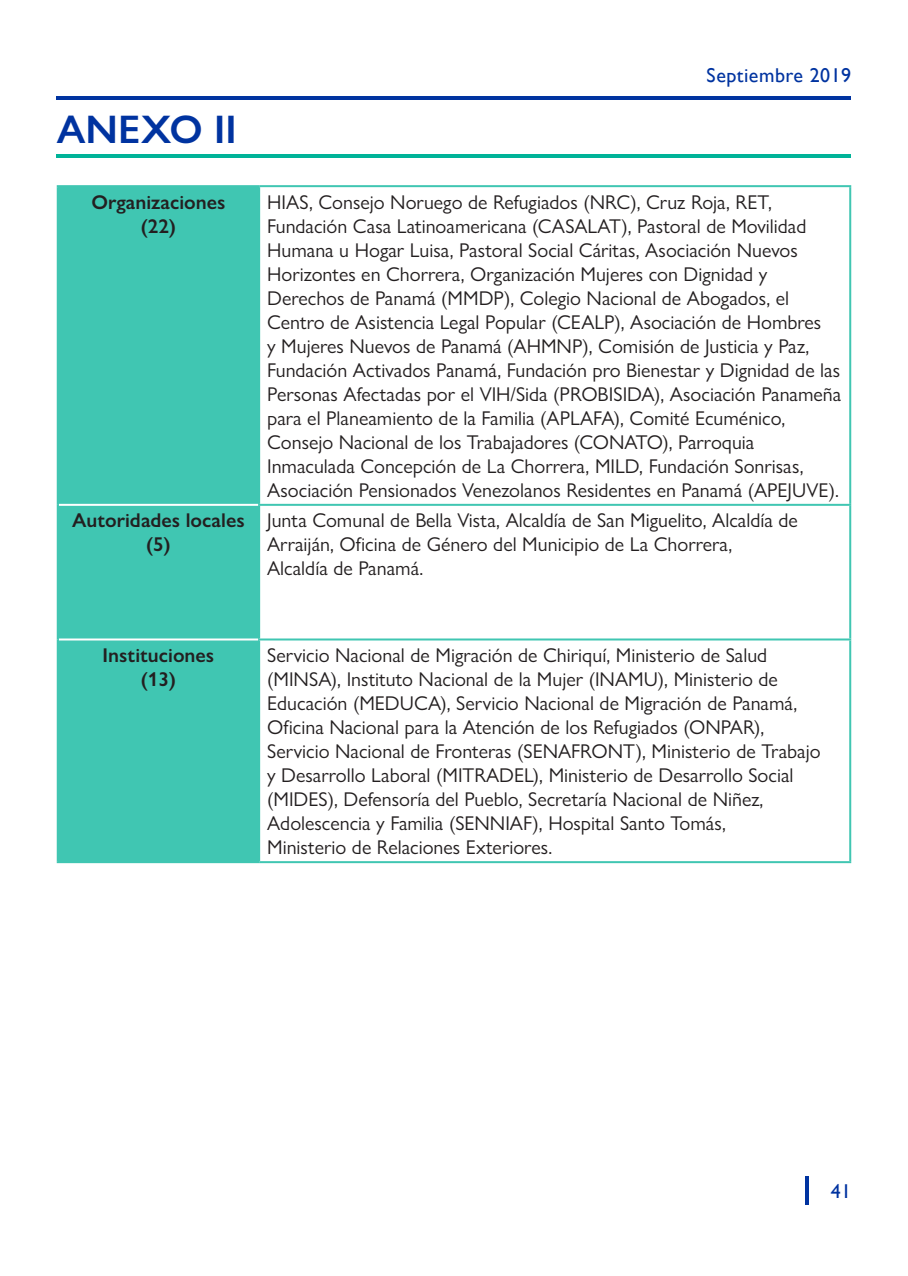
<style>
.page{position:relative;width:908px;height:1276px;background:#fff}
.page>*{position:absolute;margin:0;border:0;box-sizing:border-box;transform-origin:0 0}
.t1{font:600 40px "Gill Sans Nova";color:#0033a0}
.t2{font:20px/24px "Gill Sans Nova";color:#231f20}
.t3{font:600 20px "Gill Sans Nova";color:#231f20}
.t4{font:20px "Gill Sans";letter-spacing:.025em;color:#0033a0}
</style>
<div class="page">
<svg style="left:805px;top:1176px;width:3px;height:29px"></svg>
<hr style="left:57px;top:96px;width:793px;height:4px;background:#0033a0">
<hr style="left:57px;top:154px;width:793px;height:4px;background:#00b398">
<div style="left:59px;top:187px;width:199px;height:674px;background:#40c6b2"></div>
<hr style="left:258px;top:187px;width:2px;height:317px;background:#40c6b2">
<hr style="left:848px;top:187px;width:2px;height:317px;background:#40c6b2">
<hr style="left:258px;top:504px;width:592px;height:2px;background:#40c6b2">
<hr style="left:258px;top:506px;width:2px;height:132px;background:#40c6b2">
<hr style="left:848px;top:506px;width:2px;height:132px;background:#40c6b2">
<hr style="left:258px;top:638px;width:592px;height:2px;background:#40c6b2">
<hr style="left:258px;top:640px;width:2px;height:221px;background:#40c6b2">
<hr style="left:848px;top:640px;width:2px;height:221px;background:#40c6b2">
<hr style="left:57px;top:861px;width:202px;height:2px;background:#40c6b2">
<hr style="left:259px;top:861px;width:591px;height:2px;background:#40c6b2">
<hr style="left:59px;top:504px;width:199px;height:2px;background:#fff">
<hr style="left:59px;top:638px;width:199px;height:2px;background:#fff">
<hr style="left:57px;top:185px;width:202px;height:2px;background:#40c6b2">
<hr style="left:259px;top:185px;width:591px;height:2px;background:#40c6b2">
<hr style="left:57px;top:187px;width:2px;height:318px;background:#40c6b2">
<hr style="left:57px;top:505px;width:2px;height:134px;background:#40c6b2">
<hr style="left:57px;top:639px;width:2px;height:222px;background:#40c6b2">
<p class="t1" style="left:57px;top:104px;width:181px">ANEXO II</p>
<p class="t3" style="left:91px;top:190px;width:135px">Organizaciones</p>
<p class="t3" style="left:141px;top:214px;width:36px">(22)</p>
<p class="t3" style="left:72px;top:508px;width:174px">Autoridades locales</p>
<p class="t3" style="left:146px;top:532px;width:26px">(5)</p>
<p class="t4" style="left:706px;top:63px;width:146px">Septiembre 2019</p>
<p class="t2" style="left:267px;top:190px;width:575px">HIAS, Consejo Noruego de Refugiados (NRC), Cruz Roja, RET, Fundación Casa Latinoamericana (CASALAT), Pastoral de Movilidad Humana u Hogar Luisa, Pastoral Social Cáritas, Asociación Nuevos Horizontes en Chorrera, Organización Mujeres con Dignidad y Derechos de Panamá (MMDP), Colegio Nacional de Abogados, el Centro de Asistencia Legal Popular (CEALP), Asociación de Hombres<br>y Mujeres Nuevos de Panamá (AHMNP), Comisión de Justicia y Paz, Fundación Activados Panamá, Fundación pro Bienestar y Dignidad de las Personas Afectadas por el VIH/Sida (PROBISIDA), Asociación Panameña para el Planeamiento de la Familia (APLAFA), Comité Ecuménico, Consejo Nacional de los Trabajadores (CONATO), Parroquia Inmaculada Concepción de La Chorrera, MILD, Fundación Sonrisas, Asociación Pensionados Venezolanos Residentes en Panamá (APEJUVE).</p>
<p class="t2" style="left:267px;top:508px;width:532px">Junta Comunal de Bella Vista, Alcaldía de San Miguelito, Alcaldía de<br>Arraiján, Oficina de Género del Municipio de La Chorrera,</p>
<p class="t2" style="left:267px;top:556px;width:158px">Alcaldía de Panamá.</p>
<p class="t3" style="left:103px;top:643px;width:113px">Instituciones</p>
<p class="t3" style="left:141px;top:667px;width:36px">(13)</p>
<p class="t2" style="left:267px;top:643px;width:554px">Servicio Nacional de Migración de Chiriquí, Ministerio de Salud (MINSA), Instituto Nacional de la Mujer (INAMU), Ministerio de Educación (MEDUCA), Servicio Nacional de Migración de Panamá, Oficina Nacional para la Atención de los Refugiados (ONPAR), Servicio Nacional de Fronteras (SENAFRONT), Ministerio de Trabajo y Desarrollo Laboral (MITRADEL), Ministerio de Desarrollo Social (MIDES), Defensoría del Pueblo, Secretaría Nacional de Niñez, Adolescencia y Familia (SENNIAF), Hospital Santo Tomás,</p>
<p class="t2" style="left:267px;top:835px;width:286px">Ministerio de Relaciones Exteriores.</p>
<p class="t4" style="left:830px;top:1179px;width:22px">41</p>
</div>
